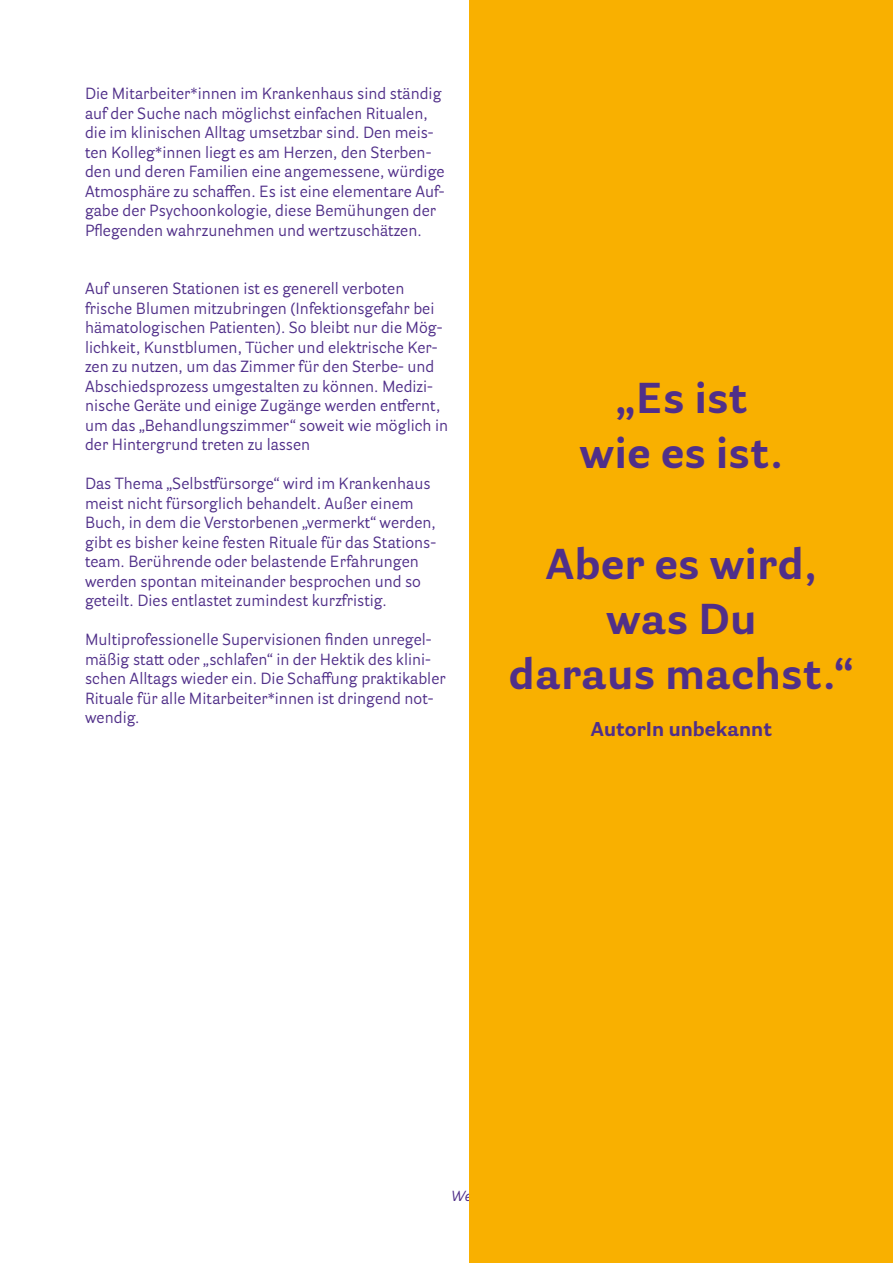
<style>
.page{position:relative;width:893px;height:1263px;background:#fff}
.page>*{position:absolute;margin:0;border:0;box-sizing:border-box;transform-origin:0 0}
.t1{font:700 42px/55.2px "Parry Grotesque";letter-spacing:.015em;color:#502f89;text-align:center}
.t2{font:700 19.5px "Parry Grotesque";letter-spacing:.005em;color:#502f89}
.t3{font:15.75px/19.5px "Parry Grotesque";color:#502f89}
</style>
<div class="page">
<div style="left:470px;top:0;width:423px;height:1263px;background:#f9b000"></div>
<p class="t3" style="left:85px;top:84px;width:361px">Die Mitarbeiter*innen im Krankenhaus sind ständig auf der Suche nach möglichst einfachen Ritualen, die im klinischen Alltag umsetzbar sind. Den meis&shy;ten Kolleg*innen liegt es am Herzen, den Sterben&shy;den und deren Familien eine angemessene, würdige Atmosphäre zu schaffen. Es ist eine elementare Auf&shy;gabe der Psychoonkologie, diese Bemühungen der Pflegenden wahrzunehmen und wertzuschätzen.</p>
<p class="t3" style="left:85px;top:279px;width:365px">Auf unseren Stationen ist es generell verboten frische Blumen mitzubringen (Infektionsgefahr bei hämatologischen Patienten). So bleibt nur die Mög&shy;lichkeit, Kunstblumen, Tücher und elektrische Ker&shy;zen zu nutzen, um das Zimmer für den Sterbe- und Abschiedsprozess umgestalten zu können. Medizi&shy;nische Geräte und einige Zugänge werden entfernt, um das „Behandlungszimmer“ soweit wie möglich in der Hintergrund treten zu lassen</p>
<p class="t3" style="left:85px;top:474px;width:353px">Das Thema „Selbstfürsorge“ wird im Krankenhaus meist nicht fürsorglich behandelt. Außer einem Buch, in dem die Verstorbenen „vermerkt“ werden, gibt es bisher keine festen Rituale für das Stations&shy;team. Berührende oder belastende Erfahrungen werden spontan miteinander besprochen und so geteilt. Dies entlastet zumindest kurzfristig.</p>
<p class="t3" style="left:85px;top:630px;width:362px">Multiprofessionelle Supervisionen finden unregel&shy;mäßig statt oder „schlafen“ in der Hektik des klini&shy;schen Alltags wieder ein. Die Schaffung praktikabler Rituale für alle Mitarbeiter*innen ist dringend not&shy;wendig.</p>
<h1 class="t1" style="left:580px;top:371px;width:205px">„Es ist wie es ist.</h1>
<h1 class="t1" style="left:509px;top:536px;width:347px">Aber es wird, was Du<br>daraus machst.“</h1>
<p class="t2" style="left:591px;top:716px;width:183px">AutorIn unbekannt</p>
</div>
